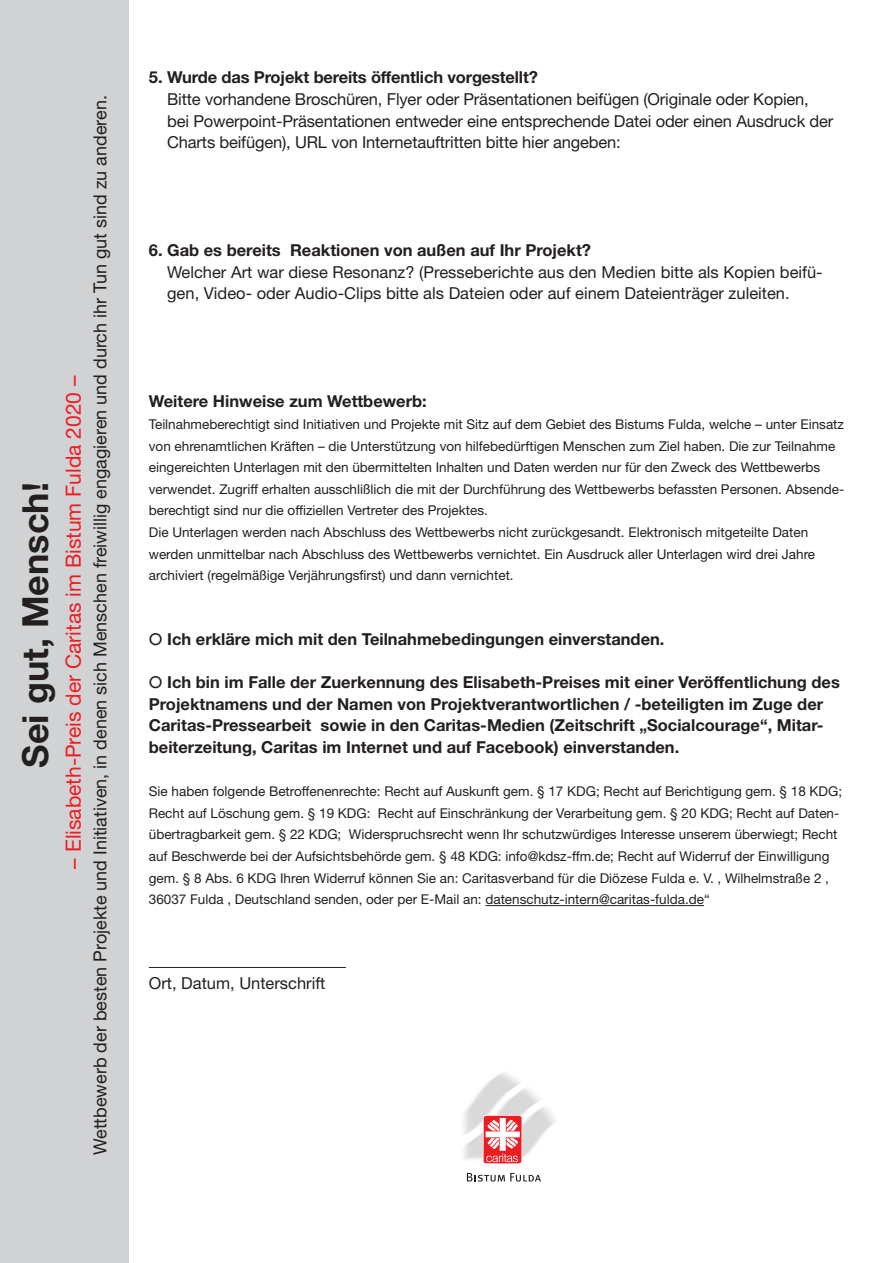
<style>
.page{position:relative;width:893px;height:1263px;background:#fff}
.page>*{position:absolute;margin:0;border:0;box-sizing:border-box;transform-origin:0 0}
.t1{font:700 36px "Helvetica Neue LT Std";color:#231f20}
.t2{font:21px "Helvetica Neue LT Std";color:#ee1d23}
.t3{font:18px "Helvetica Neue LT Std";color:#231f20}
.t4{font:16.5px/21.6px "Helvetica Neue LT Std";letter-spacing:-.01em;color:#231f20}
.t5{font:700 16.5px/21.6px "Helvetica Neue LT Std";color:#231f20}
.t6{font:13.5px/21.6px "Helvetica Neue LT Std";color:#231f20}
.s1{font-weight:700}
.s2{font-family:"Meta OT"}
</style>
<div class="page">
<hr style="left:485px;top:905px;width:219px;height:1px;background:#231f20">
<div style="left:0;top:0;width:129px;height:1263px;background:#d1d2d4"></div>
<img style="left:464px;top:1088px;width:92px;height:89px">
<svg style="left:482px;top:1072px;width:41px;height:93px"></svg>
<svg style="left:467px;top:1173px;width:74px;height:8px"></svg>
<hr style="left:149px;top:967px;width:197px;height:1px;background:#231f20">
<p class="t1" style="left:13px;top:768px;width:287px;rotate:-90deg">Sei gut, Mensch!</p>
<p class="t2" style="left:61px;top:869px;width:494px;rotate:-90deg">– Elisabeth-Preis der Caritas im Bistum Fulda 2020 –</p>
<p class="t3" style="left:89px;top:1155px;width:1061px;rotate:-90deg">Wettbewerb der besten Projekte und Initiativen, in denen sich Menschen freiwillig engagieren und durch ihr Tun gut sind zu anderen.</p>
<p class="t4" style="left:167px;top:66px;width:668px;text-indent:-18px"><span class="s1">5. Wurde das Projekt bereits öffentlich vorgestellt?<br></span>Bitte vorhandene Broschüren, Flyer oder Präsentationen beifügen (Originale oder Kopien, bei Powerpoint-Präsentationen entweder eine entsprechende Datei oder einen Ausdruck der Charts beifügen), URL von Internetauftritten bitte hier angeben:</p>
<p class="t4" style="left:167px;top:239px;width:657px;text-indent:-18px"><span class="s1">6. Gab es bereits Reaktionen von außen auf Ihr Projekt?<br></span>Welcher Art war diese Resonanz? (Presseberichte aus den Medien bitte als Kopien beifü&shy;gen, Video- oder Audio-Clips bitte als Dateien oder auf einem Dateienträger zuleiten.</p>
<p class="t5" style="left:149px;top:390px;width:279px">Weitere Hinweise zum Wettbewerb:</p>
<p class="t6" style="left:149px;top:413px;width:697px">Teilnahmeberechtigt sind Initiativen und Projekte mit Sitz auf dem Gebiet des Bistums Fulda, welche – unter Einsatz von ehrenamtlichen Kräften – die Unterstützung von hilfebedürftigen Menschen zum Ziel haben. Die zur Teilnahme eingereichten Unterlagen mit den übermittelten Inhalten und Daten werden nur für den Zweck des Wettbewerbs verwendet. Zugriff erhalten ausschlißlich die mit der Durchführung des Wettbewerbs befassten Personen. Absende&shy;berechtigt sind nur die offiziellen Vertreter des Projektes.</p>
<p class="t6" style="left:149px;top:521px;width:668px">Die Unterlagen werden nach Abschluss des Wettbewerbs nicht zurückgesandt. Elektronisch mitgeteilte Daten werden unmittelbar nach Abschluss des Wettbewerbs vernichtet. Ein Ausdruck aller Unterlagen wird drei Jahre archiviert (regelmäßige Verjährungsfirst) und dann vernichtet.</p>
<p class="t5" style="left:149px;top:628px;width:517px"><span class="s2">○</span> Ich erkläre mich mit den Teilnahmebedingungen einverstanden.</p>
<p class="t5" style="left:149px;top:671px;width:693px"><span class="s2">○</span> Ich bin im Falle der Zuerkennung des Elisabeth-Preises mit einer Veröffentlichung des Projektnamens und der Namen von Projektverantwortlichen / -beteiligten im Zuge der Caritas-Pressearbeit sowie in den Caritas-Medien (Zeitschrift „Socialcourage“, Mitar&shy;beiterzeitung, Caritas im Internet und auf Facebook) einverstanden.</p>
<p class="t6" style="left:149px;top:780px;width:695px">Sie haben folgende Betroffenenrechte: Recht auf Auskunft gem. § 17 KDG; Recht auf Berichtigung gem. § 18 KDG; Recht auf Löschung gem. § 19 KDG: Recht auf Einschränkung der Verarbeitung gem. § 20 KDG; Recht auf Daten&shy;übertragbarkeit gem. § 22 KDG; Widerspruchsrecht wenn Ihr schutzwürdiges Interesse unserem überwiegt; Recht auf Beschwerde bei der Aufsichtsbehörde gem. § 48 KDG: info@kdsz-ffm.de; Recht auf Widerruf der Einwilligung gem. § 8 Abs. 6 KDG Ihren Widerruf können Sie an: Caritasverband für die Diözese Fulda e. V. , Wilhelmstraße 2 , 36037 Fulda , Deutschland senden, oder per E-Mail an: datenschutz-intern@caritas-fulda.de“</p>
<p class="t4" style="left:149px;top:972px;width:178px">Ort, Datum, Unterschrift</p>
</div>
